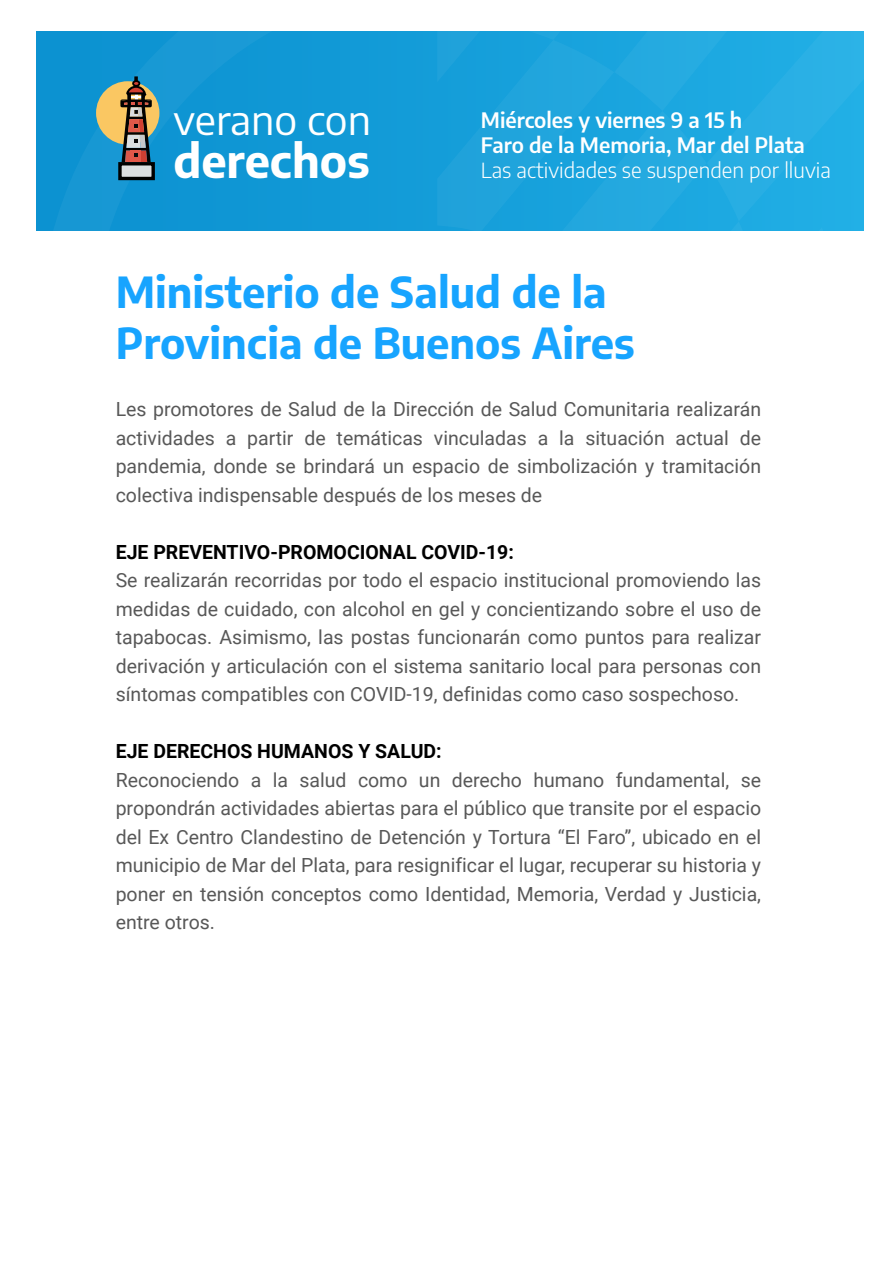
<style>
.page{position:relative;width:893px;height:1263px;background:#fff}
.page>*{position:absolute;margin:0;border:0;box-sizing:border-box;transform-origin:0 0}
.t1{font:700 45.45px "Encode Sans";color:#fff}
.t2{font:700 42px/51px "Encode Sans";color:#17a4ff}
.t3{font:40.95px "Encode Sans";color:#fff}
.t4{font:600 20.85px/25px "Encode Sans";color:#fff}
.t5{font:300 20.85px "Encode Sans";color:#fff}
.t6{font:19.5px/28.5px "Roboto";color:#585858;text-align:justify}
.t7{font:700 19.5px "Roboto";color:#000}
</style>
<div class="page">
<div style="left:39px;top:31px;width:392px;height:200px;background:#1098d4"></div>
<svg style="left:437px;top:31px;width:427px;height:200px;background:#1fa7df"></svg>
<div style="left:96px;top:81px;width:63px;height:64px;background:#fac762;border-radius:50%"></div>
<svg style="left:120px;top:76px;width:32px;height:86px"></svg>
<div style="left:132px;top:80px;width:8px;height:7px;border:2px solid #000;border-radius:50%"></div>
<div style="left:118px;top:162px;width:37px;height:18px;background:#dbdfe1;border:3px solid #000"></div>
<h3 class="t3" style="left:173px;top:91px;width:199px">verano con</h3>
<h1 class="t1" style="left:173px;top:127px;width:198px">derechos</h1>
<p class="t4" style="left:481px;top:107px;width:325px">Miércoles y viernes 9 a 15 h<br>Faro de la Memoria, Mar del Plata</p>
<p class="t5" style="left:481px;top:156px;width:351px">Las actividades se suspenden por lluvia</p>
<h2 class="t2" style="left:116px;top:264px;width:521px">Ministerio de Salud de la<br>Provincia de Buenos Aires</h2>
<p class="t6" style="left:116px;top:394px;width:647px">Les promotores de Salud de la Dirección de Salud Comunitaria realizarán actividades a partir de temáticas vinculadas a la situación actual de pandemia, donde se brindará un espacio de simbolización y tramitación colectiva indispensable después de los meses de</p>
<p class="t7" style="left:116px;top:538px;width:400px">EJE PREVENTIVO-PROMOCIONAL COVID-19:</p>
<p class="t6" style="left:116px;top:565px;width:647px">Se realizarán recorridas por todo el espacio institucional promoviendo las medidas de cuidado, con alcohol en gel y concientizando sobre el uso de tapabocas. Asimismo, las postas funcionarán como puntos para realizar derivación y articulación con el sistema sanitario local para personas con síntomas compatibles con COVID-19, definidas como caso sospechoso.</p>
<p class="t7" style="left:116px;top:737px;width:328px">EJE DERECHOS HUMANOS Y SALUD:</p>
<p class="t6" style="left:116px;top:765px;width:647px">Reconociendo a la salud como un derecho humano fundamental, se propondrán actividades abiertas para el público que transite por el espacio del Ex Centro Clandestino de Detención y Tortura “El Faro”, ubicado en el municipio de Mar del Plata, para resignificar el lugar, recuperar su historia y poner en tensión conceptos como Identidad, Memoria, Verdad y Justicia, entre otros.</p>
</div>
